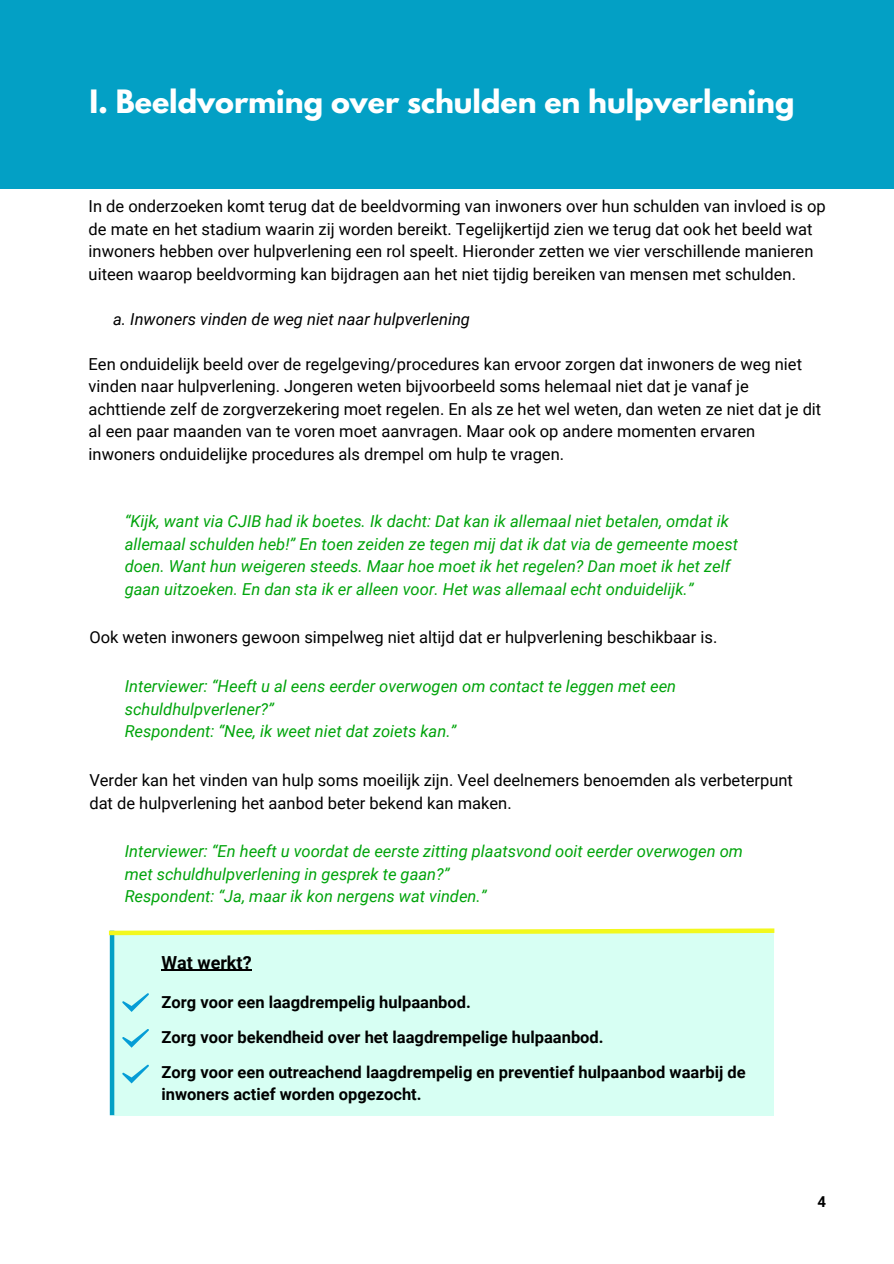
<style>
.page{position:relative;width:894px;height:1264px;background:#fff}
.page>*{position:absolute;margin:0;border:0;box-sizing:border-box;transform-origin:0 0}
.t1{font:700 28.5px "League Spartan";color:#fff}
.t2{font:700 18px "Roboto";color:#000}
.t3{font:16.5px/22.5px "Roboto";color:#000}
.t4{font:italic 16.5px/22.5px "Roboto";color:#00a40b}
.t5{font:700 16.5px/22.5px "Roboto";color:#000}
.t6{font:italic 16.5px "Roboto";color:#000}
.t7{font:700 15px "Roboto";color:#000}
</style>
<div class="page">
<div style="left:0;top:0;width:893px;height:189px;background:#03a0c5"></div>
<div style="left:114px;top:930px;width:660px;height:185px;background:#d7fff3"></div>
<hr style="left:110px;top:930px;width:4px;height:185px;background:#03a0c5">
<svg style="left:108px;top:928px;width:667px;height:9px"></svg>
<svg style="left:122px;top:993px;width:27px;height:18px"></svg>
<hr style="left:161px;top:969px;width:91px;height:1px;background:#000">
<svg style="left:122px;top:1029px;width:27px;height:18px"></svg>
<svg style="left:122px;top:1064px;width:27px;height:19px"></svg>
<p class="t1" style="left:89px;top:88px;width:706px">I. Beeldvorming over schulden en hulpverlening</p>
<h1 class="t3" style="left:89px;top:195px;width:738px">In de onderzoeken komt terug dat de beeldvorming van inwoners over hun schulden van invloed is op de mate en het stadium waarin zij worden bereikt. Tegelijkertijd zien we terug dat ook het beeld wat inwoners hebben over hulpverlening een rol speelt. Hieronder zetten we vier verschillende manieren uiteen waarop beeldvorming kan bijdragen aan het niet tijdig bereiken van mensen met schulden.</h1>
<p class="t6" style="left:113px;top:309px;width:358px">a. Inwoners vinden de weg niet naar hulpverlening</p>
<p class="t3" style="left:89px;top:353px;width:734px">Een onduidelijk beeld over de regelgeving/procedures kan ervoor zorgen dat inwoners de weg niet vinden naar hulpverlening. Jongeren weten bijvoorbeeld soms helemaal niet dat je vanaf je achttiende zelf de zorgverzekering moet regelen. En als ze het wel weten, dan weten ze niet dat je dit al een paar maanden van te voren moet aanvragen. Maar ook op andere momenten ervaren inwoners onduidelijke procedures als drempel om hulp te vragen.</p>
<p class="t4" style="left:125px;top:510px;width:614px">“Kijk, want via CJIB had ik boetes. Ik dacht: Dat kan ik allemaal niet betalen, omdat ik allemaal schulden heb!” En toen zeiden ze tegen mij dat ik dat via de gemeente moest doen. Want hun weigeren steeds. Maar hoe moet ik het regelen? Dan moet ik het zelf gaan uitzoeken. En dan sta ik er alleen voor. Het was allemaal echt onduidelijk.”</p>
<p class="t3" style="left:89px;top:626px;width:629px">Ook weten inwoners gewoon simpelweg niet altijd dat er hulpverlening beschikbaar is.</p>
<p class="t4" style="left:125px;top:675px;width:553px">Interviewer: “Heeft u al eens eerder overwogen om contact te leggen met een schuldhulpverlener?”</p>
<p class="t4" style="left:125px;top:720px;width:333px">Respondent: “Nee, ik weet niet dat zoiets kan.”</p>
<p class="t3" style="left:89px;top:769px;width:705px">Verder kan het vinden van hulp soms moeilijk zijn. Veel deelnemers benoemden als verbeterpunt dat de hulpverlening het aanbod beter bekend kan maken.</p>
<p class="t4" style="left:125px;top:840px;width:619px">Interviewer: “En heeft u voordat de eerste zitting plaatsvond ooit eerder overwogen om met schuldhulpverlening in gesprek te gaan?”</p>
<h2 class="t4" style="left:125px;top:885px;width:363px">Respondent: “Ja, maar ik kon nergens wat vinden.”</h2>
<h2 class="t2" style="left:161px;top:951px;width:92px">Wat werkt?</h2>
<p class="t5" style="left:161px;top:991px;width:311px">Zorg voor een laagdrempelig hulpaanbod.</p>
<p class="t5" style="left:161px;top:1026px;width:443px">Zorg voor bekendheid over het laagdrempelige hulpaanbod.</p>
<p class="t5" style="left:161px;top:1060px;width:585px">Zorg voor een outreachend laagdrempelig en preventief hulpaanbod waarbij de inwoners actief worden opgezocht.</p>
<p class="t7" style="left:817px;top:1193px;width:10px">4</p>
</div>
